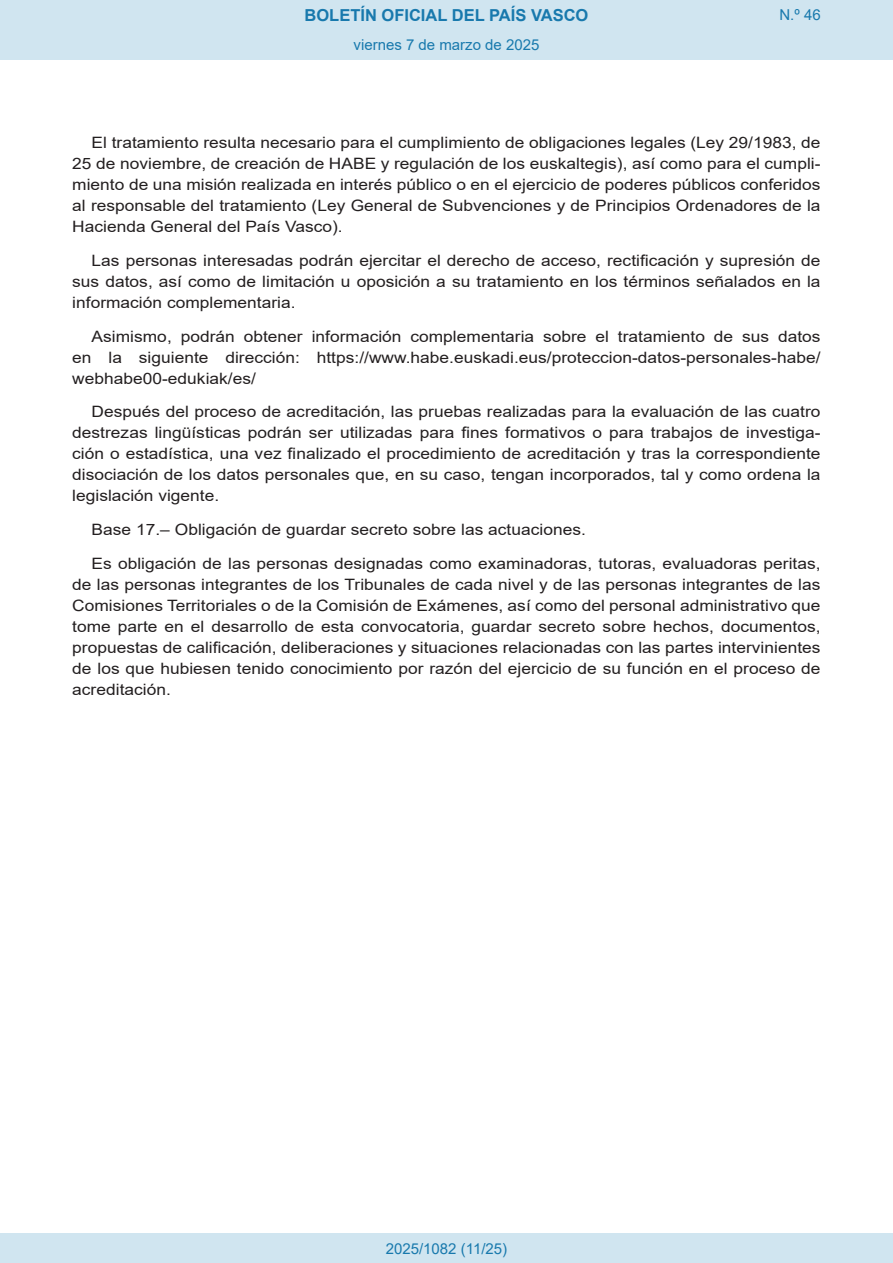
<style>
.page{position:relative;width:893px;height:1263px;background:#fff}
.page>*{position:absolute;margin:0;border:0;box-sizing:border-box;transform-origin:0 0}
.t1{font:700 16.5px "Arial";color:#1879ad}
.BOPVDetalle{font:15.6px/21px "Arial";color:#231f20;text-align:justify;scale:1.11 1}
.Paginacion_Centro{font:15px "Arial";color:#1879ad}
</style>
<div class="page">
<div style="left:0;top:0;width:893px;height:60px;background:#d0e5f0"></div>
<div style="left:0;top:1233px;width:893px;height:30px;background:#d0e5f0"></div>
<p class="t1" style="left:305px;top:3px;width:285px">BOLETÍN OFICIAL DEL PAÍS VASCO</p>
<p class="Paginacion_Centro" style="left:353px;top:35px;width:187px">viernes 7 de marzo de 2025</p>
<p class="Paginacion_Centro" style="left:779px;top:5px;width:43px">N.º 46</p>
<p class="BOPVDetalle" style="left:72px;top:132px;width:676px;text-indent:19px">El tratamiento resulta necesario para el cumplimiento de obligaciones legales (Ley 29/1983, de 25 de noviembre, de creación de HABE y regulación de los euskaltegis), así como para el cumpli&shy;miento de una misión realizada en interés público o en el ejercicio de poderes públicos conferidos al responsable del tratamiento (Ley General de Subvenciones y de Principios Ordenadores de la Hacienda General del País Vasco).</p>
<p class="BOPVDetalle" style="left:72px;top:250px;width:676px;text-indent:19px">Las personas interesadas podrán ejercitar el derecho de acceso, rectificación y supresión de sus datos, así como de limitación u oposición a su tratamiento en los términos señalados en la información complementaria.</p>
<p class="BOPVDetalle" style="left:72px;top:326px;width:676px;text-indent:19px">Asimismo, podrán obtener información complementaria sobre el tratamiento de sus datos en la siguiente dirección: https://www.habe.euskadi.eus/proteccion-datos-personales-habe/ webhabe00-edukiak/es/</p>
<p class="BOPVDetalle" style="left:72px;top:401px;width:676px;text-indent:19px">Después del proceso de acreditación, las pruebas realizadas para la evaluación de las cuatro destrezas lingüísticas podrán ser utilizadas para fines formativos o para trabajos de investiga&shy;ción o estadística, una vez finalizado el procedimiento de acreditación y tras la correspondiente disociación de los datos personales que, en su caso, tengan incorporados, tal y como ordena la legislación vigente.</p>
<p class="BOPVDetalle" style="left:92px;top:519px;width:447px">Base 17.– Obligación de guardar secreto sobre las actuaciones.</p>
<p class="BOPVDetalle" style="left:72px;top:553px;width:676px;text-indent:19px">Es obligación de las personas designadas como examinadoras, tutoras, evaluadoras peritas, de las personas integrantes de los Tribunales de cada nivel y de las personas integrantes de las Comisiones Territoriales o de la Comisión de Exámenes, así como del personal administrativo que tome parte en el desarrollo de esta convocatoria, guardar secreto sobre hechos, documentos, propuestas de calificación, deliberaciones y situaciones relacionadas con las partes intervinientes de los que hubiesen tenido conocimiento por razón del ejercicio de su función en el proceso de acreditación.</p>
<p class="Paginacion_Centro" style="left:386px;top:1238px;width:123px">2025/1082 (11/25)</p>
</div>
